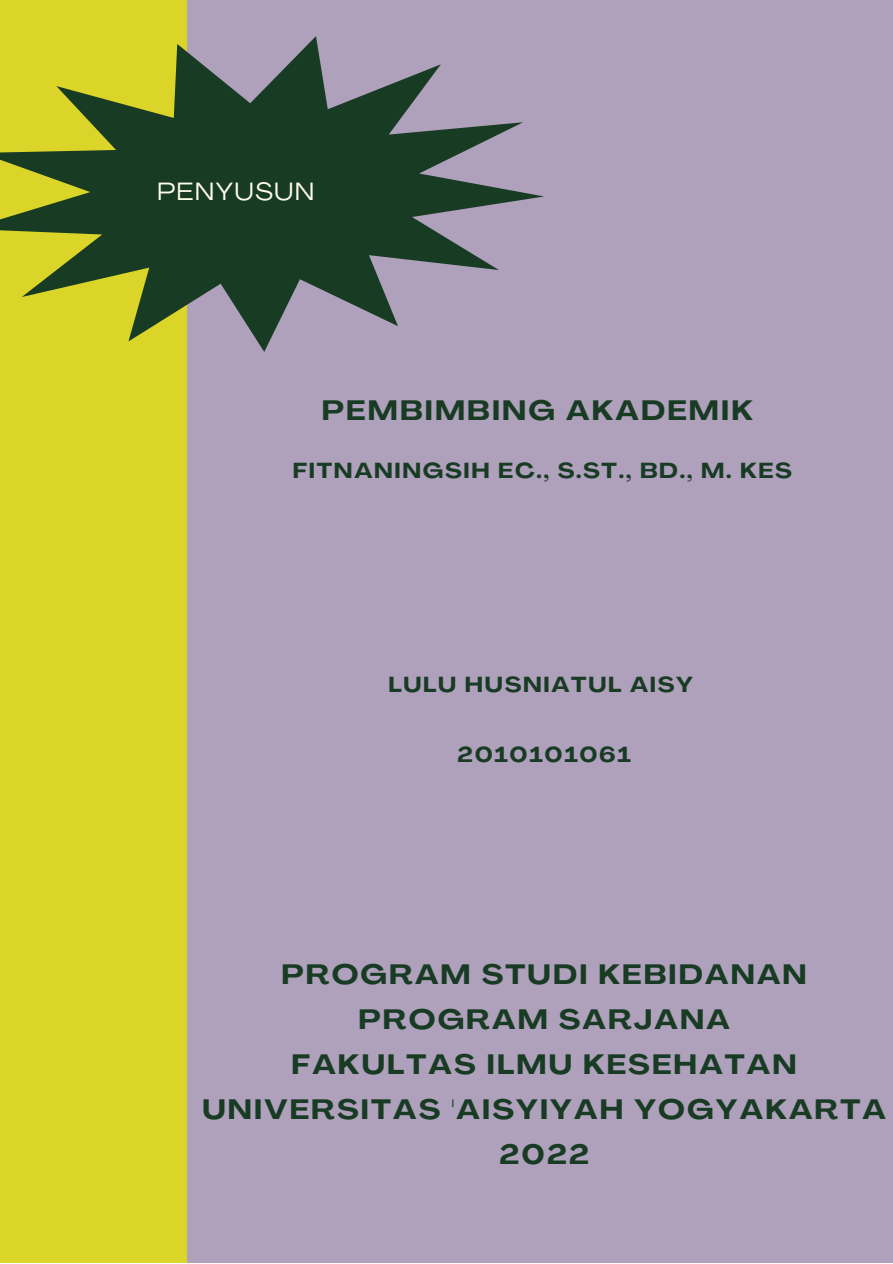
<style>
.page{position:relative;width:893px;height:1264px;background:#fff}
.page>*{position:absolute;margin:0;border:0;box-sizing:border-box;transform-origin:0 0}
.t1{font:700 expanded 27.6px/45px "Agrandir";letter-spacing:.08em;color:#183b23;text-align:center}
.t2{font:expanded 24.6px "Agrandir";letter-spacing:.07em;color:#fffde9}
.t3{font:700 expanded 21.45px "Agrandir";letter-spacing:.08em;color:#183b23}
</style>
<div class="page">
<div style="left:0;top:0;width:892px;height:1262px;background:#afa0bc"></div>
<div style="left:0;top:0;width:187px;height:1262px;background:#dbd52a"></div>
<svg style="left:0;top:36px;width:544px;height:316px"></svg>
<p class="t2" style="left:157px;top:182px;width:158px">PENYUSUN</p>
<p class="t1" style="left:322px;top:390px;width:432px">PEMBIMBING AKADEMIK</p>
<p class="t3" style="left:293px;top:462px;width:500px">FITNANINGSIH EC., S.ST., BD., M. KES</p>
<p class="t3" style="left:388px;top:675px;width:306px">LULU HUSNIATUL AISY</p>
<p class="t3" style="left:457px;top:745px;width:175px">2010101061</p>
<p class="t1" style="left:202px;top:955px;width:685px">PROGRAM STUDI KEBIDANAN<br>PROGRAM SARJANA<br>FAKULTAS ILMU KESEHATAN<br>UNIVERSITAS 'AISYIYAH YOGYAKARTA<br>2022</p>
</div>
